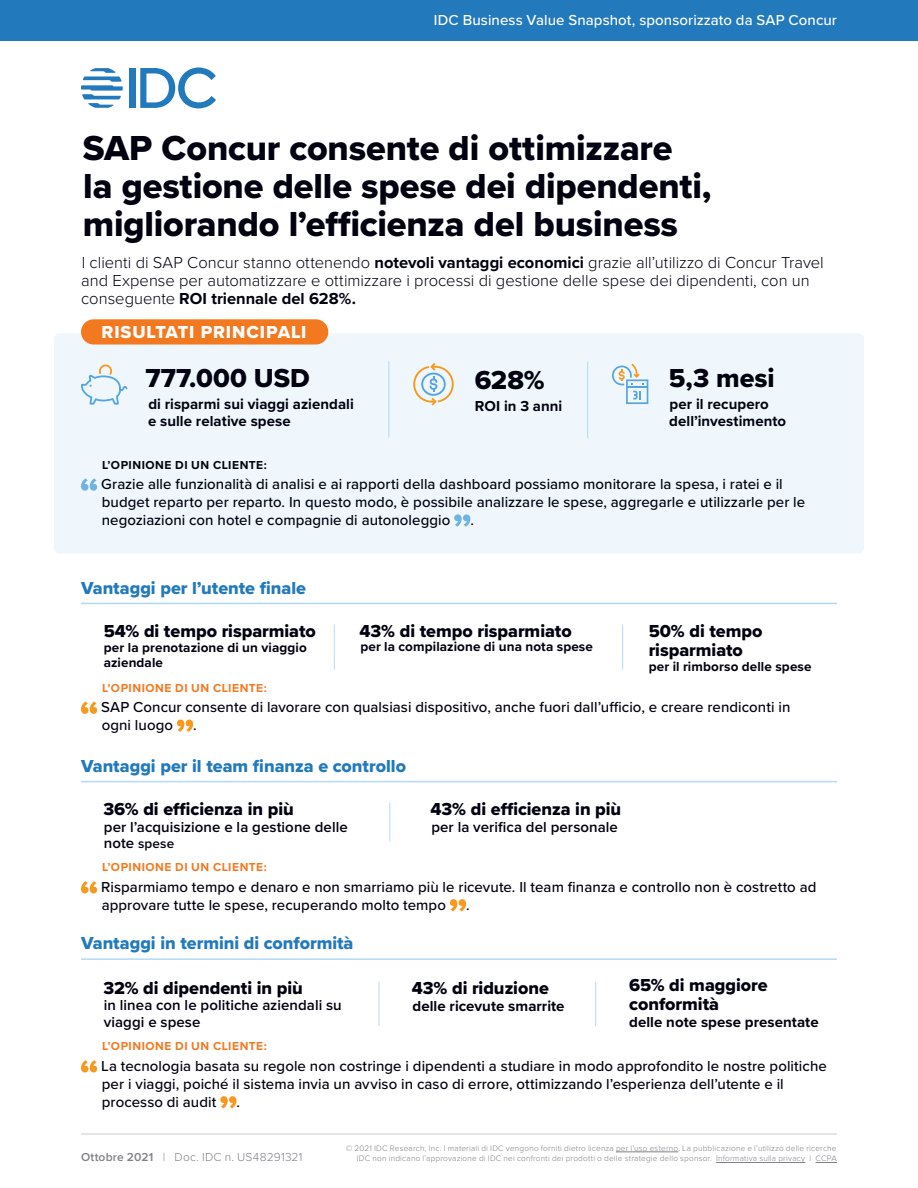
<style>
.page{position:relative;width:918px;height:1188px;background:#fff}
.page>*{position:absolute;margin:0;border:0;box-sizing:border-box;transform-origin:0 0}
.t1{font:36px/37.5px "Proxima Nova Extrabld";letter-spacing:-.005em;color:#01010f}
.t2{font:27px "Proxima Nova Extrabld";color:#01010f}
.t3{font:18px/18.9px "Proxima Nova Extrabld";color:#01010f}
.t4{font:18px "Proxima Nova Extrabld";color:#2279bc}
.t5{font:18px "Proxima Nova Extrabld";letter-spacing:.05em;color:#fff}
.t6{font:300 16.5px/18px "Proxima Nova";color:#01010f}
.t7{font:500 15px/18px "Proxima Nova";letter-spacing:.005em;color:#01010f}
.t8{font:700 15px/16.5px "Proxima Nova";letter-spacing:.005em;color:#01010f}
.t9{font:600 15px/16.5px "Proxima Nova";letter-spacing:.005em;color:#01010f}
.t10{font:500 15px "Proxima Nova";letter-spacing:.005em;color:#fff}
.t11{font:700 13.5px/15px "Proxima Nova";letter-spacing:.01em;color:#01010f}
.t12{font:600 13.5px "Proxima Nova";letter-spacing:.01em;color:#01010f}
.t13{font:700 12px "Proxima Nova";letter-spacing:.045em;color:#f37921}
.t14{font:300 12px "Proxima Nova";letter-spacing:.02em;color:#808087}
.t15{font:700 12px "Proxima Nova";letter-spacing:.045em;color:#01010f}
.t16{font:300 8.25px/10.5px "Proxima Nova";letter-spacing:.025em;color:#808087;text-align:right}
.s1{font-weight:700}
.s2{font-size:15px}
.s3{font-weight:600}
</style>
<div class="page">
<div style="left:0;top:0;width:918px;height:40px;background:#2279bc"></div>
<div style="left:129px;top:68px;width:6px;height:40px;background:#2279bc"></div>
<svg style="left:140px;top:68px;width:76px;height:40px"></svg>
<svg style="left:81px;top:68px;width:42px;height:40px"></svg>
<hr style="left:616px;top:1152px;width:62px;height:1px;background:#808087">
<hr style="left:716px;top:1162px;width:89px;height:1px;background:#808087">
<svg style="left:816px;top:1162px;width:21px;height:1px"></svg>
<hr style="left:81px;top:1134px;width:756px;height:1px;background:#ccc">
<div style="left:54px;top:333px;width:810px;height:220px;background:#eff7fc;border-radius:5px"></div>
<hr style="left:389px;top:361px;width:1px;height:77px;background:#b2daf4">
<hr style="left:587px;top:362px;width:1px;height:76px;background:#b2daf4">
<div style="left:81px;top:319px;width:247px;height:26px;background:#f37921;border-radius:13px"></div>
<svg style="left:81px;top:478px;width:16px;height:13px"></svg>
<svg style="left:454px;top:514px;width:16px;height:13px"></svg>
<svg style="left:413px;top:363px;width:41px;height:43px"></svg>
<svg style="left:612px;top:364px;width:36px;height:40px"></svg>
<svg style="left:81px;top:364px;width:47px;height:41px"></svg>
<hr style="left:622px;top:625px;width:1px;height:45px;background:#b2daf4">
<hr style="left:334px;top:625px;width:1px;height:45px;background:#b2daf4">
<hr style="left:81px;top:603px;width:756px;height:1px;background:#b2daf4">
<svg style="left:81px;top:702px;width:16px;height:12px"></svg>
<svg style="left:177px;top:720px;width:16px;height:12px"></svg>
<hr style="left:390px;top:803px;width:1px;height:38px;background:#b2daf4">
<hr style="left:81px;top:781px;width:756px;height:1px;background:#b2daf4">
<svg style="left:81px;top:881px;width:16px;height:12px"></svg>
<svg style="left:450px;top:899px;width:16px;height:12px"></svg>
<hr style="left:595px;top:982px;width:1px;height:44px;background:#b2daf4">
<hr style="left:379px;top:982px;width:1px;height:44px;background:#b2daf4">
<hr style="left:81px;top:958px;width:756px;height:2px;background:#b2daf4">
<svg style="left:81px;top:1060px;width:16px;height:12px"></svg>
<svg style="left:220px;top:1096px;width:17px;height:12px"></svg>
<p class="t10" style="left:434px;top:9px;width:405px">IDC Business Value Snapshot, sponsorizzato da SAP Concur</p>
<h1 class="t1" style="left:83px;top:129px;width:630px">SAP Concur consente di ottimizzare<br>la gestione delle spese dei dipendenti, migliorando l’efficienza del business</h1>
<p class="t6" style="left:81px;top:252px;width:744px">I clienti di SAP Concur stanno ottenendo <span class="s1">notevoli vantaggi economici</span> grazie all’utilizzo di Concur Travel and Expense per automatizzare e ottimizzare i processi di gestione delle spese dei dipendenti, con un conseguente <span class="s1">ROI triennale del 628%.</span></p>
<p class="t5" style="left:101px;top:318px;width:207px">RISULTATI PRINCIPALI</p>
<h2 class="t2" style="left:146px;top:358px;width:166px">777.000 USD</h2>
<p class="t8" style="left:148px;top:396px;width:207px">di risparmi sui viaggi aziendali e sulle relative spese</p>
<h2 class="t2" style="left:475px;top:360px;width:72px">628%</h2>
<p class="t8" style="left:475px;top:397px;width:89px">ROI in 3 anni</p>
<h2 class="t2" style="left:669px;top:358px;width:108px">5,3 mesi</h2>
<p class="t8" style="left:669px;top:396px;width:118px">per il recupero dell’investimento</p>
<p class="t15" style="left:102px;top:456px;width:166px">L’OPINIONE DI UN CLIENTE:</p>
<p class="t7" style="left:101px;top:475px;width:706px">Grazie alle funzionalità di analisi e ai rapporti della dashboard possiamo monitorare la spesa, i ratei e il budget reparto per reparto. In questo modo, è possibile analizzare le spese, aggregarle e utilizzarle per le negoziazioni con hotel e compagnie di autonoleggio</p>
<p class="t7" style="left:470px;top:511px;width:5px">.</p>
<p class="t4" style="left:81px;top:574px;width:226px">Vantaggi per l’utente finale</p>
<p class="t3" style="left:104px;top:621px;width:214px">54% di tempo risparmiato</p>
<p class="t11" style="left:104px;top:640px;width:205px">per la prenotazione di un viaggio aziendale</p>
<p class="t3" style="left:360px;top:621px;width:214px">43% di tempo risparmiato</p>
<p class="t11" style="left:360px;top:638px;width:234px">per la compilazione di una nota spese</p>
<p class="t3" style="left:649px;top:621px;width:115px">50% di tempo risparmiato</p>
<p class="t11" style="left:649px;top:659px;width:164px">per il rimborso delle spese</p>
<p class="t13" style="left:102px;top:679px;width:166px">L’OPINIONE DI UN CLIENTE:</p>
<p class="t7" style="left:101px;top:698px;width:691px">SAP Concur consente di lavorare con qualsiasi dispositivo, anche fuori dall’ufficio, e creare rendiconti in ogni luogo</p>
<p class="t7" style="left:193px;top:716px;width:5px">.</p>
<p class="t4" style="left:81px;top:752px;width:327px">Vantaggi per il team finanza e controllo</p>
<p class="t3" style="left:103px;top:799px;width:192px">36% di efficienza in più</p>
<p class="t9" style="left:104px;top:819px;width:245px">per l’acquisizione e la gestione delle</p>
<p class="t12" style="left:104px;top:836px;width:72px"><span class="s2">note</span> spese</p>
<p class="t3" style="left:431px;top:799px;width:192px">43% di efficienza in più</p>
<p class="t9" style="left:431px;top:819px;width:188px">per la verifica del personale</p>
<p class="t13" style="left:102px;top:858px;width:166px">L’OPINIONE DI UN CLIENTE:</p>
<p class="t7" style="left:101px;top:877px;width:717px">Risparmiamo tempo e denaro e non smarriamo più le ricevute. Il team finanza e controllo non è costretto ad approvare tutte le spese, recuperando molto tempo</p>
<p class="t7" style="left:466px;top:895px;width:5px">.</p>
<p class="t4" style="left:81px;top:930px;width:274px">Vantaggi in termini di conformità</p>
<p class="t3" style="left:103px;top:978px;width:201px">32% di dipendenti in più</p>
<p class="t9" style="left:104px;top:997px;width:240px">in linea con le politiche aziendali su viaggi e spese</p>
<p class="t3" style="left:412px;top:978px;width:139px">43% di riduzione</p>
<p class="t8" style="left:413px;top:997px;width:154px">delle ricevute smarrite</p>
<p class="t3" style="left:629px;top:975px;width:140px">65% di maggiore conformità</p>
<p class="t8" style="left:629px;top:1013px;width:191px">delle note spese presentate</p>
<p class="t13" style="left:102px;top:1037px;width:166px">L’OPINIONE DI UN CLIENTE:</p>
<p class="t7" style="left:101px;top:1056px;width:727px">La tecnologia basata su regole non costringe i dipendenti a studiare in modo approfondito le nostre politiche per i viaggi, poiché il sistema invia un avviso in caso di errore, ottimizzando l’esperienza dell’utente e il processo di audit</p>
<p class="t7" style="left:237px;top:1092px;width:5px">.</p>
<p class="t14" style="left:81px;top:1148px;width:223px"><span class="s3">Ottobre 2021</span> | Doc. IDC n. US48291321</p>
<p class="t16" style="left:346px;top:1142px;width:492px">© 2021 IDC Research, Inc. I materiali di IDC vengono forniti dietro licenza per l’uso esterno. La pubblicazione e l’utilizzo delle ricerche<br>IDC non indicano l’approvazione di IDC nei confronti dei prodotti o delle strategie dello sponsor. Informativa sulla privacy | CCPA</p>
</div>
